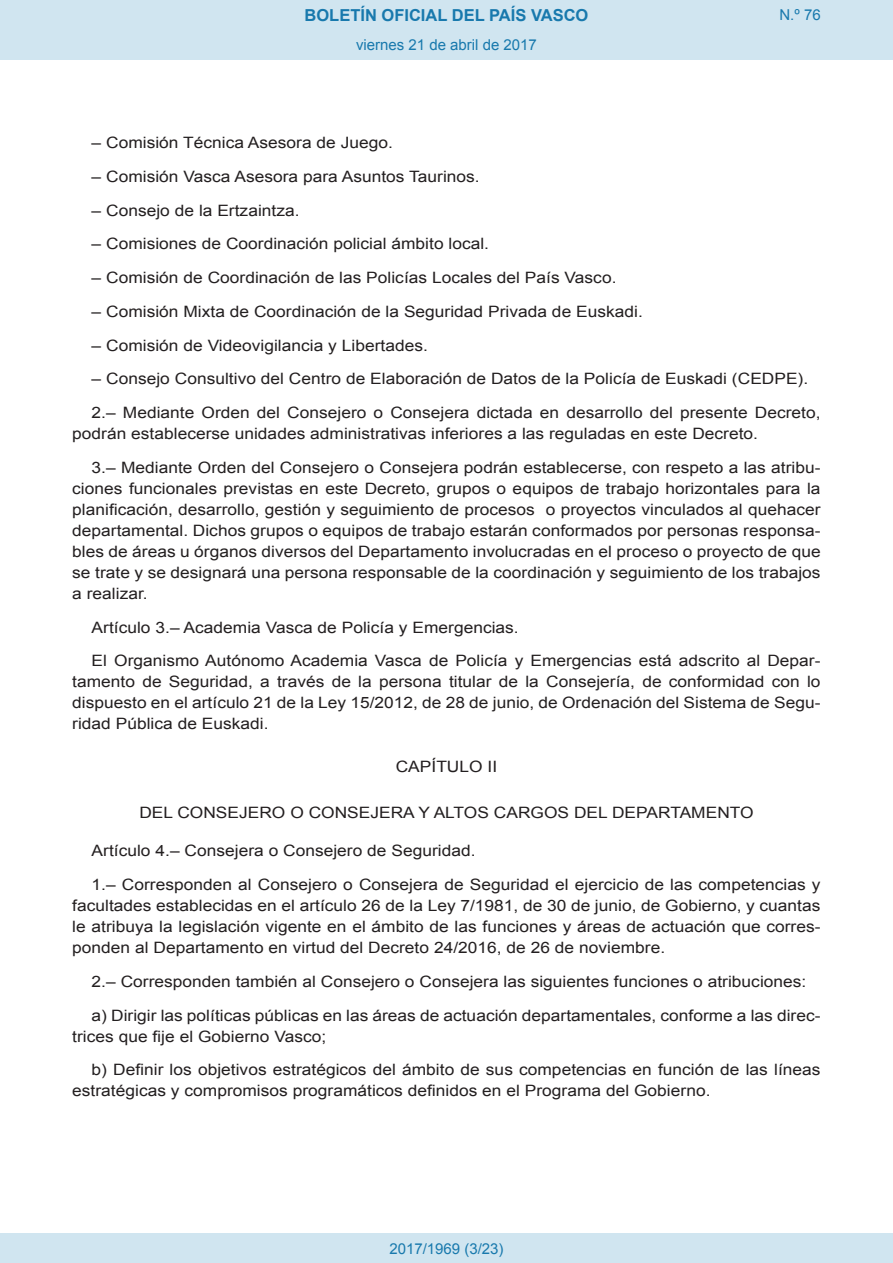
<style>
.page{position:relative;width:893px;height:1263px;background:#fff}
.page>*{position:absolute;margin:0;border:0;box-sizing:border-box;transform-origin:0 0}
.t1{font:700 16.5px "Arial";color:#1879ad}
.BOPVDetalle{font:15.6px/21px "Arial";color:#231f20;scale:1.11 1}
.BOPVClave{font:15.6px "Arial";color:#231f20;scale:1.11 1}
.Paginacion_Centro{font:15px "Arial";color:#1879ad}
</style>
<div class="page">
<div style="left:0;top:0;width:893px;height:60px;background:#d0e5f0"></div>
<div style="left:0;top:1233px;width:893px;height:30px;background:#d0e5f0"></div>
<p class="t1" style="left:305px;top:4px;width:285px">BOLETÍN OFICIAL DEL PAÍS VASCO</p>
<p class="Paginacion_Centro" style="left:356px;top:35px;width:182px">viernes 21 de abril de 2017</p>
<p class="Paginacion_Centro" style="left:779px;top:5px;width:43px">N.º 76</p>
<p class="BOPVDetalle" style="left:92px;top:132px;width:273px">– Comisión Técnica Asesora de Juego.</p>
<p class="BOPVDetalle" style="left:92px;top:166px;width:351px">– Comisión Vasca Asesora para Asuntos Taurinos.</p>
<p class="BOPVDetalle" style="left:92px;top:200px;width:189px">– Consejo de la Ertzaintza.</p>
<p class="BOPVDetalle" style="left:92px;top:234px;width:360px">– Comisiones de Coordinación policial ámbito local.</p>
<p class="BOPVDetalle" style="left:92px;top:267px;width:474px">– Comisión de Coordinación de las Policías Locales del País Vasco.</p>
<p class="BOPVDetalle" style="left:92px;top:301px;width:498px">– Comisión Mixta de Coordinación de la Seguridad Privada de Euskadi.</p>
<p class="BOPVDetalle" style="left:92px;top:335px;width:304px">– Comisión de Videovigilancia y Libertades.</p>
<p class="BOPVDetalle" style="left:92px;top:369px;width:647px">– Consejo Consultivo del Centro de Elaboración de Datos de la Policía de Euskadi (CEDPE).</p>
<p class="BOPVDetalle" style="left:72px;top:402px;width:676px;text-indent:19px">2.– Mediante Orden del Consejero o Consejera dictada en desarrollo del presente Decreto, podrán establecerse unidades administrativas inferiores a las reguladas en este Decreto.</p>
<p class="BOPVDetalle" style="left:72px;top:457px;width:676px;text-align:justify;text-indent:19px">3.– Mediante Orden del Consejero o Consejera podrán establecerse, con respeto a las atribu&shy;ciones funcionales previstas en este Decreto, grupos o equipos de trabajo horizontales para la planificación, desarrollo, gestión y seguimiento de procesos o proyectos vinculados al quehacer departamental. Dichos grupos o equipos de trabajo estarán conformados por personas responsa&shy;bles de áreas u órganos diversos del Departamento involucradas en el proceso o proyecto de que se trate y se designará una persona responsable de la coordinación y seguimiento de los trabajos a realizar.</p>
<p class="BOPVDetalle" style="left:92px;top:617px;width:386px">Artículo 3.– Academia Vasca de Policía y Emergencias.</p>
<p class="BOPVDetalle" style="left:72px;top:651px;width:676px;text-align:justify;text-indent:19px">El Organismo Autónomo Academia Vasca de Policía y Emergencias está adscrito al Depar&shy;tamento de Seguridad, a través de la persona titular de la Consejería, de conformidad con lo dispuesto en el artículo 21 de la Ley 15/2012, de 28 de junio, de Ordenación del Sistema de Segu&shy;ridad Pública de Euskadi.</p>
<p class="BOPVClave" style="left:396px;top:756px;width:93px">CAPÍTULO II</p>
<p class="BOPVClave" style="left:139px;top:802px;width:555px">DEL CONSEJERO O CONSEJERA Y ALTOS CARGOS DEL DEPARTAMENTO</p>
<p class="BOPVDetalle" style="left:92px;top:840px;width:347px">Artículo 4.– Consejera o Consejero de Seguridad.</p>
<p class="BOPVDetalle" style="left:72px;top:874px;width:676px;text-align:justify;text-indent:19px">1.– Corresponden al Consejero o Consejera de Seguridad el ejercicio de las competencias y facultades establecidas en el artículo 26 de la Ley 7/1981, de 30 de junio, de Gobierno, y cuantas le atribuya la legislación vigente en el ámbito de las funciones y áreas de actuación que corres&shy;ponden al Departamento en virtud del Decreto 24/2016, de 26 de noviembre.</p>
<p class="BOPVDetalle" style="left:92px;top:971px;width:645px">2.– Corresponden también al Consejero o Consejera las siguientes funciones o atribuciones:</p>
<p class="BOPVDetalle" style="left:72px;top:1005px;width:676px;text-indent:19px">a) Dirigir las políticas públicas en las áreas de actuación departamentales, conforme a las direc&shy;trices que fije el Gobierno Vasco;</p>
<p class="BOPVDetalle" style="left:72px;top:1059px;width:676px;text-indent:19px">b) Definir los objetivos estratégicos del ámbito de sus competencias en función de las líneas estratégicas y compromisos programáticos definidos en el Programa del Gobierno.</p>
<p class="Paginacion_Centro" style="left:389px;top:1238px;width:116px">2017/1969 (3/23)</p>
</div>
